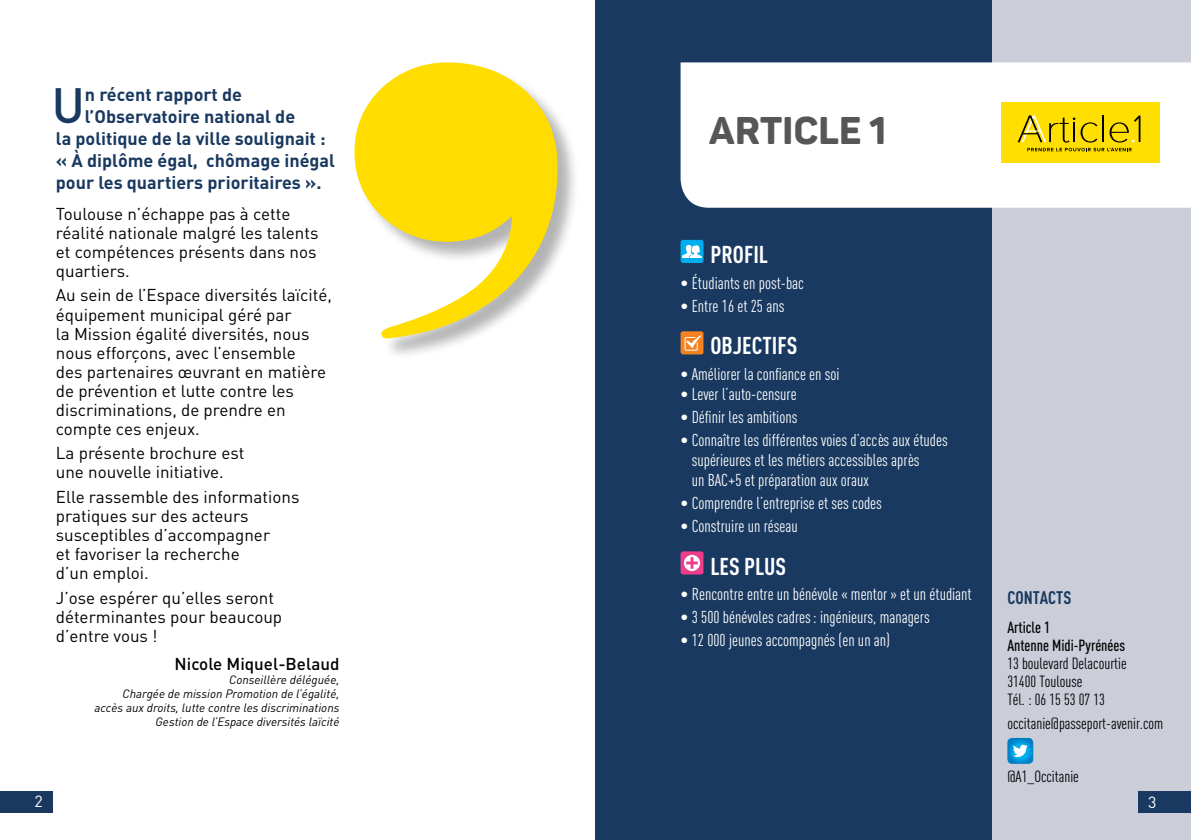
<style>
.page{position:relative;width:1191px;height:840px;background:#fff}
.page>*{position:absolute;margin:0;border:0;box-sizing:border-box;transform-origin:0 0}
.t1{font:500 48.8px "DIN";color:#193960}
.t2{font:800 38px "Panton";letter-spacing:.01em;color:#575657}
.t3{font:700 24px "DIN Cond";color:#fff}
.t4{font:700 18px "DIN";color:#193960}
.t5{font:700 18px "DIN Cond";color:#193960}
.t6{font:17px/19px "DIN";color:#000}
.t7{font:17px/20px "DIN Cond";color:#fff}
.t8{font:500 17px "DIN";color:#000}
.t9{font:16px/18px "DIN Cond";color:#000}
.t10{font:500 16px/18px "DIN Cond";color:#000}
.t11{font:16px "DIN";color:#fff}
.t12{font:italic 12px/14px "DIN";color:#000;text-align:right}
</style>
<div class="page">
<div style="left:595px;top:0;width:397px;height:839px;background:#193960"></div>
<div style="left:992px;top:0;width:199px;height:839px;background:#cbcdd8"></div>
<svg style="left:680px;top:240px;width:23px;height:23px"></svg>
<svg style="left:680px;top:331px;width:23px;height:23px"></svg>
<svg style="left:680px;top:551px;width:23px;height:23px"></svg>
<svg style="left:1007px;top:737px;width:26px;height:26px"></svg>
<div style="left:680px;top:62px;width:511px;height:145px;background:#fff"></div>
<div style="left:1001px;top:102px;width:158px;height:60px;background:#ffdf00"></div>
<svg style="left:1027px;top:148px;width:104px;height:3px"></svg>
<svg style="left:1109px;top:115px;width:31px;height:27px"></svg>
<hr style="left:1102px;top:115px;width:2px;height:27px;background:#000">
<svg style="left:1017px;top:115px;width:80px;height:27px"></svg>
<div style="left:355px;top:63px;width:224px;height:297px;background:#000;opacity:.3"></div>
<svg style="left:354px;top:62px;width:203px;height:277px;fill:#fd0"></svg>
<div style="left:1137px;top:790px;width:54px;height:22px;background:#193960"></div>
<div style="left:0;top:790px;width:53px;height:22px;background:#193960"></div>
<h1 class="t1" style="left:52px;top:74px;width:35px">U</h1>
<p class="t4" style="left:85px;top:83px;width:159px">n récent rapport de</p>
<p class="t4" style="left:85px;top:105px;width:212px">l’Observatoire national de</p>
<p class="t4" style="left:56px;top:127px;width:271px">la politique de la ville soulignait :</p>
<p class="t4" style="left:56px;top:149px;width:281px">« À diplôme égal, chômage inégal</p>
<p class="t4" style="left:56px;top:171px;width:267px">pour les quartiers prioritaires ».</p>
<p class="t6" style="left:56px;top:204px;width:264px">Toulouse n’échappe pas à cette réalité nationale malgré les talents et compétences présents dans nos quartiers.</p>
<p class="t6" style="left:56px;top:285px;width:277px">Au sein de l’Espace diversités laïcité, équipement municipal géré par<br>la Mission égalité diversités, nous nous efforçons, avec l’ensemble<br>des partenaires œuvrant en matière de prévention et lutte contre les discriminations, de prendre en compte ces enjeux.</p>
<p class="t6" style="left:56px;top:443px;width:190px">La présente brochure est une nouvelle initiative.</p>
<p class="t6" style="left:56px;top:487px;width:245px">Elle rassemble des informations pratiques sur des acteurs susceptibles d’accompagner<br>et favoriser la recherche<br>d’un emploi.</p>
<p class="t6" style="left:56px;top:587px;width:228px">J’ose espérer qu’elles seront déterminantes pour beaucoup d’entre vous !</p>
<p class="t8" style="left:175px;top:652px;width:166px">Nicole Miquel-Belaud</p>
<p class="t12" style="left:94px;top:671px;width:246px">Conseillère déléguée,<br>Chargée de mission Promotion de l’égalité, accès aux droits, lutte contre les discriminations Gestion de l’Espace diversités laïcité</p>
<h2 class="t2" style="left:709px;top:106px;width:179px">ARTICLE 1</h2>
<h3 class="t3" style="left:710px;top:240px;width:59px">PROFIL</h3>
<p class="t7" style="left:680px;top:272px;width:125px">• Étudiants en post-bac</p>
<p class="t7" style="left:680px;top:295px;width:105px">• Entre 16 et 25 ans</p>
<h3 class="t3" style="left:710px;top:331px;width:88px">OBJECTIFS</h3>
<p class="t7" style="left:680px;top:364px;width:160px">• Améliorer la confiance en soi</p>
<p class="t7" style="left:680px;top:384px;width:118px">• Lever l’auto-censure</p>
<p class="t7" style="left:680px;top:406px;width:118px">• Définir les ambitions</p>
<p class="t7" style="left:692px;top:429px;width:257px;text-indent:-11px">• Connaître les différentes voies d’accès aux études supérieures et les métiers accessibles après<br>un BAC+5 et préparation aux oraux</p>
<p class="t7" style="left:680px;top:492px;width:203px">• Comprendre l’entreprise et ses codes</p>
<p class="t7" style="left:680px;top:515px;width:119px">• Construire un réseau</p>
<h3 class="t3" style="left:710px;top:551px;width:77px">LES PLUS</h3>
<p class="t7" style="left:680px;top:583px;width:293px">• Rencontre entre un bénévole « mentor » et un étudiant</p>
<p class="t7" style="left:680px;top:606px;width:251px">• 3 500 bénévoles cadres: ingénieurs, managers</p>
<p class="t7" style="left:680px;top:629px;width:211px">• 12 000 jeunes accompagnés (en un an)</p>
<p class="t5" style="left:1007px;top:586px;width:64px">CONTACTS</p>
<p class="t10" style="left:1007px;top:617px;width:119px">Article 1<br>Antenne Midi-Pyrénées</p>
<p class="t9" style="left:1007px;top:654px;width:121px">13 boulevard Delacourtie<br>31400 Toulouse<br>Tél. : 06 15 53 07 13</p>
<p class="t9" style="left:1007px;top:713px;width:157px">occitanie@passeport-avenir.com</p>
<p class="t9" style="left:1007px;top:766px;width:73px">@A1_Occitanie</p>
<p class="t11" style="left:35px;top:790px;width:10px">2</p>
<p class="t11" style="left:1148px;top:792px;width:10px">3</p>
</div>
